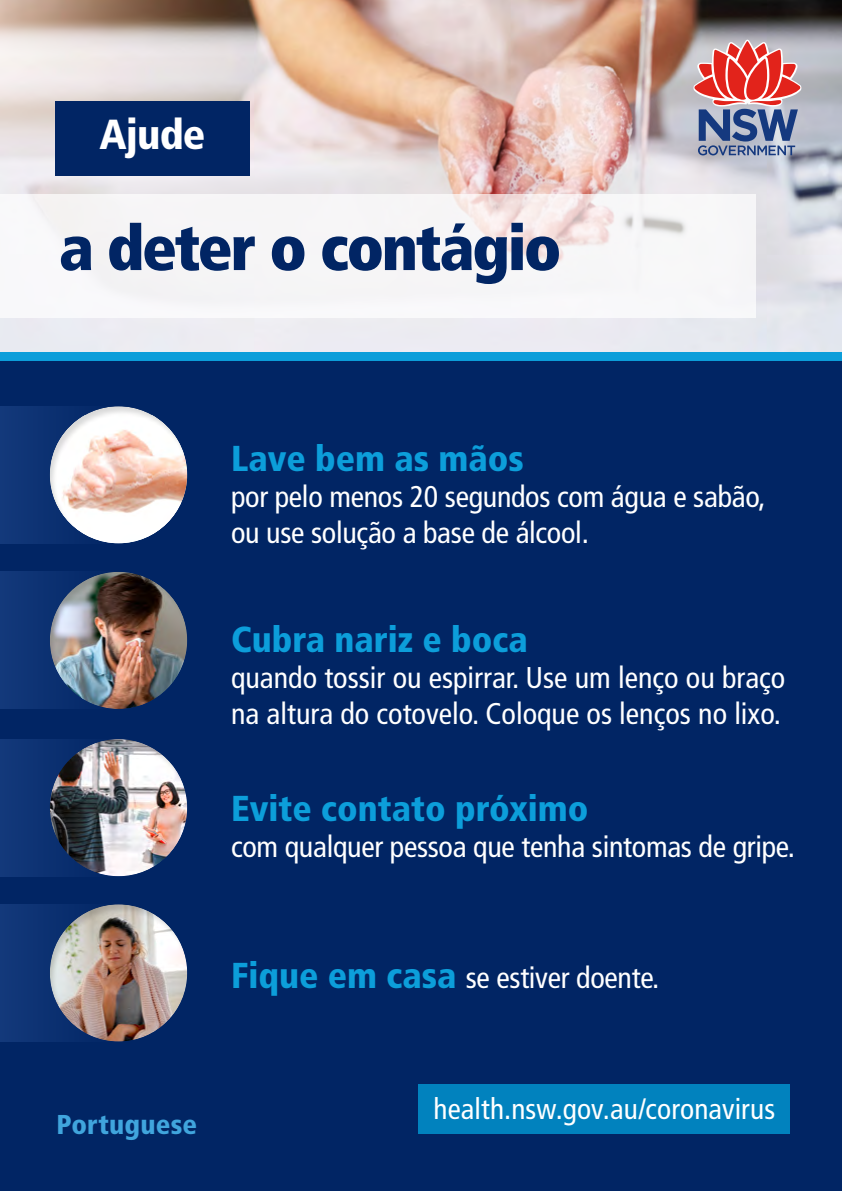
<style>
.page{position:relative;width:842px;height:1191px;background:#012564}
.page>*{position:absolute;margin:0;border:0;box-sizing:border-box;transform-origin:0 0}
.t1{font:900 condensed 63px "Frutiger LT Std";letter-spacing:-.035em;color:#012564}
.t2{font:900 condensed 42px "Frutiger LT Std";letter-spacing:-.015em;color:#fff}
.t3{font:900 condensed 36px "Frutiger LT Std";color:#0c9eda}
.t4{font:condensed 30px/36px "Frutiger LT Std";letter-spacing:-.01em;color:#fff}
.t5{font:condensed 29.3px "Frutiger LT Std";letter-spacing:.005em;color:#fff}
.t6{font:900 condensed 27.3px "Frutiger LT Std";letter-spacing:.005em;color:#40a5dd}
.s1{font-weight:900;font-size:36px;color:#0c9eda}
</style>
<div class="page">
<img style="left:0;top:0;width:842px;height:351px">
<div style="left:0;top:351px;width:842px;height:9px;background:#0c9eda"></div>
<div style="left:0;top:194px;width:755px;height:124px;background:#f6f5f7"></div>
<svg style="left:693px;top:40px;width:108px;height:115px;background:#b17f8d"></svg>
<div style="left:55px;top:101px;width:194px;height:74px;background:#012564"></div>
<div style="left:418px;top:1084px;width:372px;height:50px;background:#0182be"></div>
<div style="left:0;top:406px;width:119px;height:137px;background:#153b7d"></div>
<div style="left:0;top:572px;width:119px;height:137px;background:#153b7d"></div>
<div style="left:0;top:739px;width:119px;height:137px;background:#153b7d"></div>
<div style="left:0;top:904px;width:119px;height:137px;background:#153b7d"></div>
<div style="left:41px;top:564px;width:156px;height:146px;background:#000;opacity:.15"></div>
<div style="left:41px;top:896px;width:156px;height:146px;background:#000;opacity:.15"></div>
<div style="left:41px;top:398px;width:156px;height:146px;background:#000;opacity:.15"></div>
<div style="left:41px;top:731px;width:156px;height:146px;background:#000;opacity:.15"></div>
<h2 class="t2" style="left:99px;top:109px;width:108px">Ajude</h2>
<h1 class="t1" style="left:59px;top:210px;width:504px">a deter o contágio</h1>
<p class="t3" style="left:231px;top:437px;width:294px">Lave bem as mãos</p>
<p class="t4" style="left:231px;top:479px;width:536px">por pelo menos 20 segundos com água e sabão, ou use solução a base de álcool.</p>
<p class="t3" style="left:231px;top:618px;width:298px">Cubra nariz e boca</p>
<p class="t4" style="left:231px;top:660px;width:556px">quando tossir ou espirrar. Use um lenço ou braço na altura do cotovelo. Coloque os lenços no lixo.</p>
<p class="t3" style="left:231px;top:787px;width:359px">Evite contato próximo</p>
<p class="t4" style="left:231px;top:829px;width:565px">com qualquer pessoa que tenha sintomas de gripe.</p>
<p class="t4" style="left:231px;top:960px;width:430px"><span class="s1">Fique em casa</span> se estiver doente.</p>
<p class="t6" style="left:56px;top:1108px;width:142px">Portuguese</p>
<p class="t5" style="left:434px;top:1091px;width:343px">health.nsw.gov.au/coronavirus</p>
</div>
